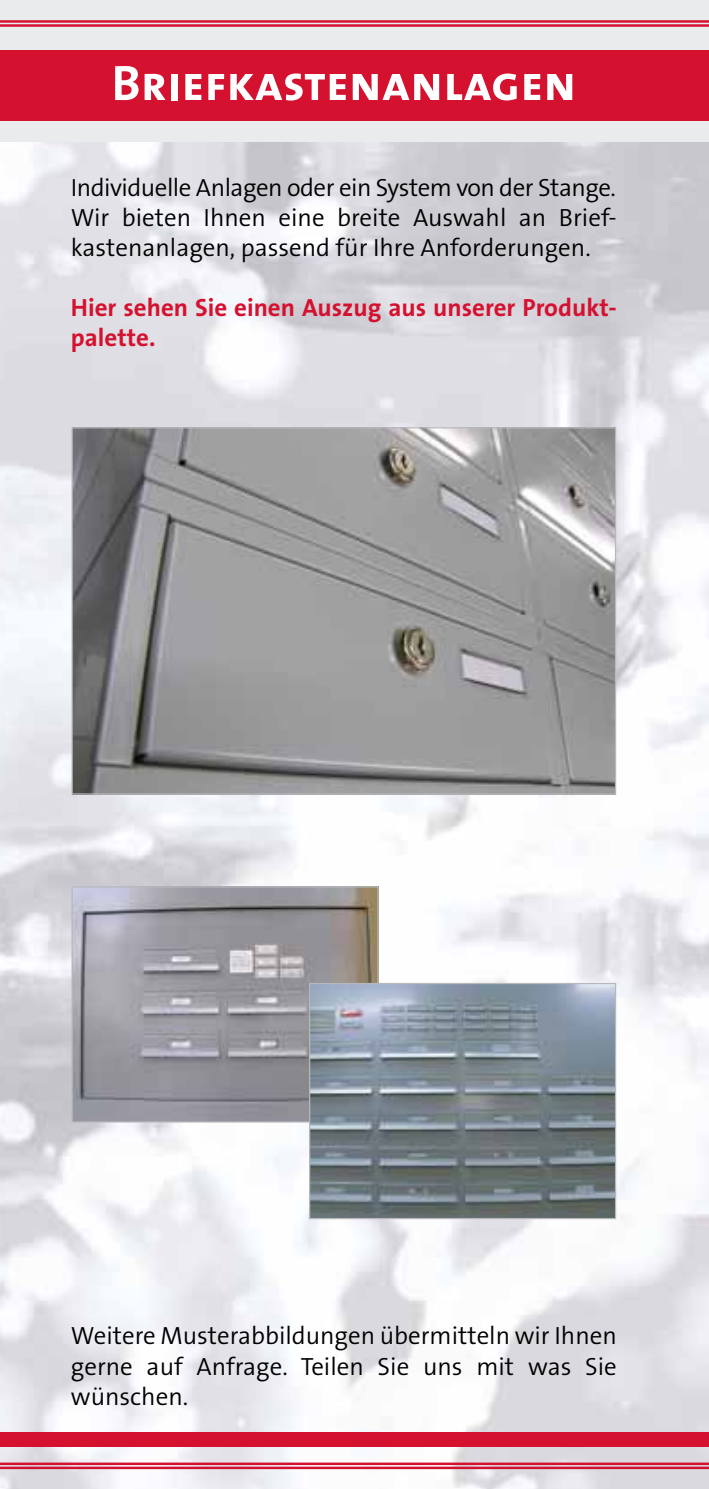
<style>
.page{position:relative;width:709px;height:1489px;background:#fff}
.page>*{position:absolute;margin:0;border:0;box-sizing:border-box;transform-origin:0 0}
.t1{font:50px "The Sans Bold Caps";color:#fff}
.t2{font:300 25px/30px "The Sans B4";color:#000;text-align:justify}
.t3{font:700 25px/30px "The Sans B7";color:#d51130}
</style>
<div class="page">
<img style="left:0;top:998px;width:709px;height:490px">
<div style="left:0;top:0;width:709px;height:142px;background:#e9ebec"></div>
<div style="left:0;top:50px;width:709px;height:70px;background:#d51130"></div>
<div style="left:0;top:1431px;width:709px;height:15px;background:#d51130"></div>
<hr style="left:0;top:20px;width:709px;height:3px;background:#d51130">
<hr style="left:0;top:1462px;width:709px;height:2px;background:#d51130">
<hr style="left:0;top:24px;width:709px;height:3px;background:#d51130">
<hr style="left:0;top:1466px;width:709px;height:2px;background:#d51130">
<img style="left:73px;top:429px;width:541px;height:363px">
<img style="left:73px;top:888px;width:304px;height:232px">
<div style="left:71px;top:886px;width:308px;height:236px;border:1px solid #b5b9bc"></div>
<img style="left:311px;top:984px;width:303px;height:233px">
<div style="left:309px;top:982px;width:307px;height:237px;border:1px solid #b5b9bc"></div>
<h1 class="t1" style="left:112px;top:41px;width:466px">Briefkastenanlagen</h1>
<p class="t2" style="left:71px;top:173px;width:547px">Individuelle Anlagen oder ein System von der Stange.<br>Wir bieten Ihnen eine breite Auswahl an Brief&shy;kastenanlagen, passend für Ihre Anforderungen.</p>
<p class="t3" style="left:71px;top:293px;width:547px">Hier sehen Sie einen Auszug aus unserer Produkt&shy;palette.</p>
<p class="t2" style="left:71px;top:1321px;width:547px">Weitere Musterabbildungen übermitteln wir Ihnen gerne auf Anfrage. Teilen Sie uns mit was Sie wünschen.</p>
</div>
